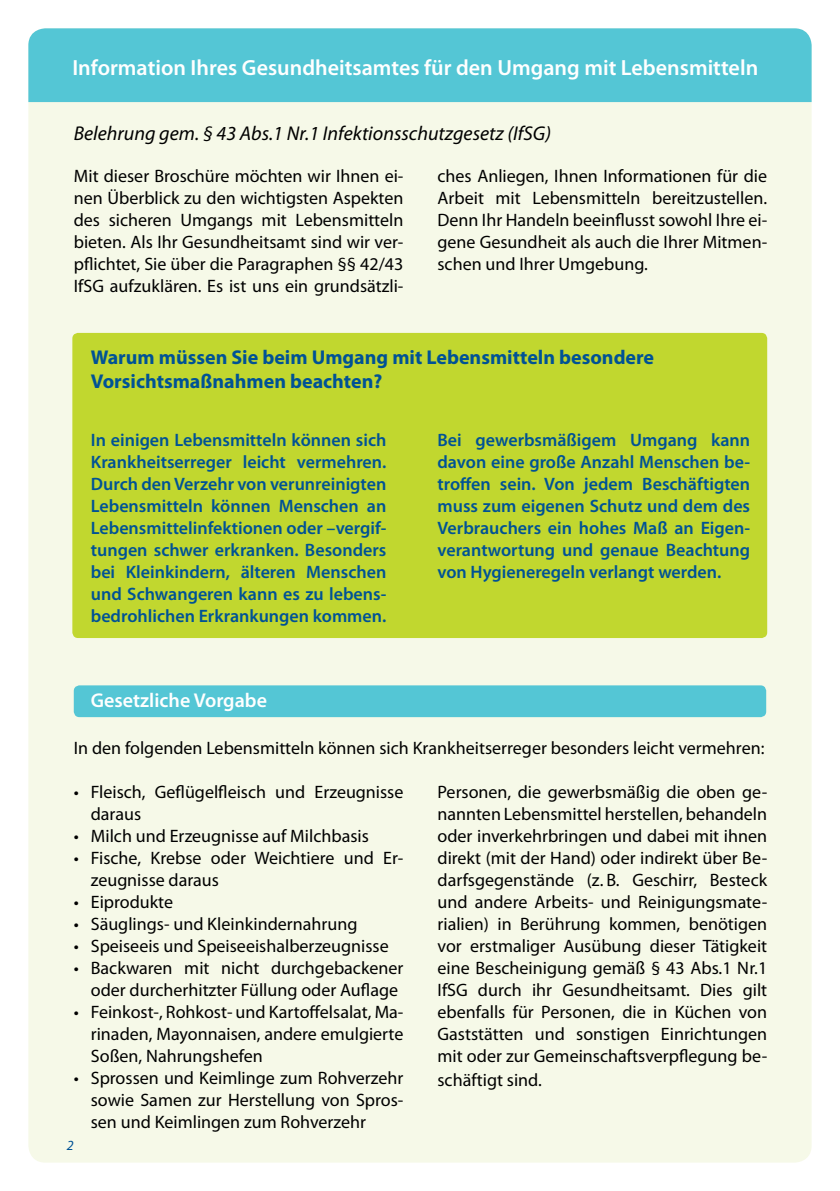
<style>
.page{position:relative;width:840px;height:1191px;background:#fff}
.page>*{position:absolute;margin:0;border:0;box-sizing:border-box;transform-origin:0 0}
.t1{font:600 22px "Myriad Pro";color:#fff}
.t2{font:700 20px/24px "Myriad Pro";color:#005295}
.t3{font:italic 20px "Myriad Pro";color:#000}
.t4{font:600 20px "Myriad Pro";color:#fff}
.t5{font:18px/22px "Myriad Pro";color:#000;text-align:justify}
.t6{font:600 18px/22px "Myriad Pro";color:#005295;text-align:justify}
.t7{font:italic 14px "Myriad Pro";color:#005295}
</style>
<div class="page">
<div style="left:28px;top:28px;width:783px;height:1134px;background:#f6f9e8;border-radius:17px"></div>
<div style="left:28px;top:28px;width:783px;height:74px;background:#54c6d5"></div>
<div style="left:72px;top:333px;width:694px;height:305px;background:#c1d72f;border-radius:6px"></div>
<div style="left:74px;top:685px;width:691px;height:32px;background:#54c6d5;border-radius:6px"></div>
<p class="t1" style="left:72px;top:55px;width:687px">Information Ihres Gesundheitsamtes für den Umgang mit Lebensmitteln</p>
<p class="t3" style="left:74px;top:123px;width:478px">Belehrung gem. § 43 Abs.1 Nr.1 Infektionsschutzgesetz (IfSG)</p>
<p class="t5" style="left:74px;top:165px;width:331px">Mit dieser Broschüre möchten wir Ihnen ei&shy;nen Überblick zu den wichtigsten Aspekten des sicheren Umgangs mit Lebensmitteln bieten. Als Ihr Gesundheitsamt sind wir ver&shy;pflichtet, Sie über die Paragraphen §§ 42/43<br>IfSG aufzuklären. Es ist uns ein grundsätzli-</p>
<p class="t5" style="left:437px;top:165px;width:331px">ches Anliegen, Ihnen Informationen für die Arbeit mit Lebensmitteln bereitzustellen.<br>Denn Ihr Handeln beeinflusst sowohl Ihre ei&shy;gene Gesundheit als auch die Ihrer Mitmen&shy;schen und Ihrer Umgebung.</p>
<p class="t2" style="left:91px;top:346px;width:564px">Warum müssen Sie beim Umgang mit Lebensmitteln besondere<br>Vorsichtsmaßnahmen beachten?</p>
<p class="t6" style="left:91px;top:429px;width:297px">In einigen Lebensmitteln können sich Krankheitserreger leicht vermehren.<br>Durch den Verzehr von verunreinigten Lebensmitteln können Menschen an Lebensmittelinfektionen oder –vergif&shy;tungen schwer erkranken. Besonders bei Kleinkindern, älteren Menschen und Schwangeren kann es zu lebens&shy;bedrohlichen Erkrankungen kommen.</p>
<p class="t6" style="left:437px;top:429px;width:314px">Bei gewerbsmäßigem Umgang kann davon eine große Anzahl Menschen be&shy;troffen sein. Von jedem Beschäftigten muss zum eigenen Schutz und dem des Verbrauchers ein hohes Maß an Eigen&shy;verantwortung und genaue Beachtung von Hygieneregeln verlangt werden.</p>
<p class="t4" style="left:91px;top:689px;width:178px">Gesetzliche Vorgabe</p>
<p class="t5" style="left:74px;top:737px;width:691px">In den folgenden Lebensmitteln können sich Krankheitserreger besonders leicht vermehren:</p>
<p class="t5" style="left:91px;top:781px;width:314px;text-indent:-17px">• Fleisch, Geflügelfleisch und Erzeugnisse daraus</p>
<p class="t5" style="left:74px;top:825px;width:296px">• Milch und Erzeugnisse auf Milchbasis</p>
<p class="t5" style="left:91px;top:847px;width:314px;text-indent:-17px">• Fische, Krebse oder Weichtiere und Er&shy;zeugnisse daraus</p>
<p class="t5" style="left:74px;top:891px;width:101px">• Eiprodukte</p>
<p class="t5" style="left:74px;top:913px;width:285px">• Säuglings- und Kleinkindernahrung</p>
<p class="t5" style="left:74px;top:935px;width:316px">• Speiseeis und Speiseeishalberzeugnisse</p>
<p class="t5" style="left:74px;top:957px;width:331px;text-align:right">• Backwaren mit nicht durchgebackener oder durcherhitzter Füllung oder Auflage</p>
<p class="t5" style="left:91px;top:1001px;width:314px;text-indent:-17px">• Feinkost-, Rohkost- und Kartoffelsalat, Ma&shy;rinaden, Mayonnaisen, andere emulgierte Soßen, Nahrungshefen</p>
<p class="t5" style="left:91px;top:1067px;width:314px;text-indent:-17px">• Sprossen und Keimlinge zum Rohverzehr sowie Samen zur Herstellung von Spros&shy;sen und Keimlingen zum Rohverzehr</p>
<p class="t5" style="left:437px;top:781px;width:331px">Personen, die gewerbsmäßig die oben ge&shy;nannten Lebensmittel herstellen, behandeln oder inverkehrbringen und dabei mit ihnen direkt (mit der Hand) oder indirekt über Be&shy;darfsgegenstände (z. B. Geschirr, Besteck und andere Arbeits- und Reinigungsmate&shy;rialien) in Berührung kommen, benötigen vor erstmaliger Ausübung dieser Tätigkeit eine Bescheinigung gemäß § 43 Abs.1 Nr.1<br>IfSG durch ihr Gesundheitsamt. Dies gilt ebenfalls für Personen, die in Küchen von Gaststätten und sonstigen Einrichtungen mit oder zur Gemeinschaftsverpflegung be-</p>
<p class="t5" style="left:437px;top:1069px;width:106px">schäftigt sind.</p>
<p class="t7" style="left:67px;top:1138px;width:8px">2</p>
</div>
